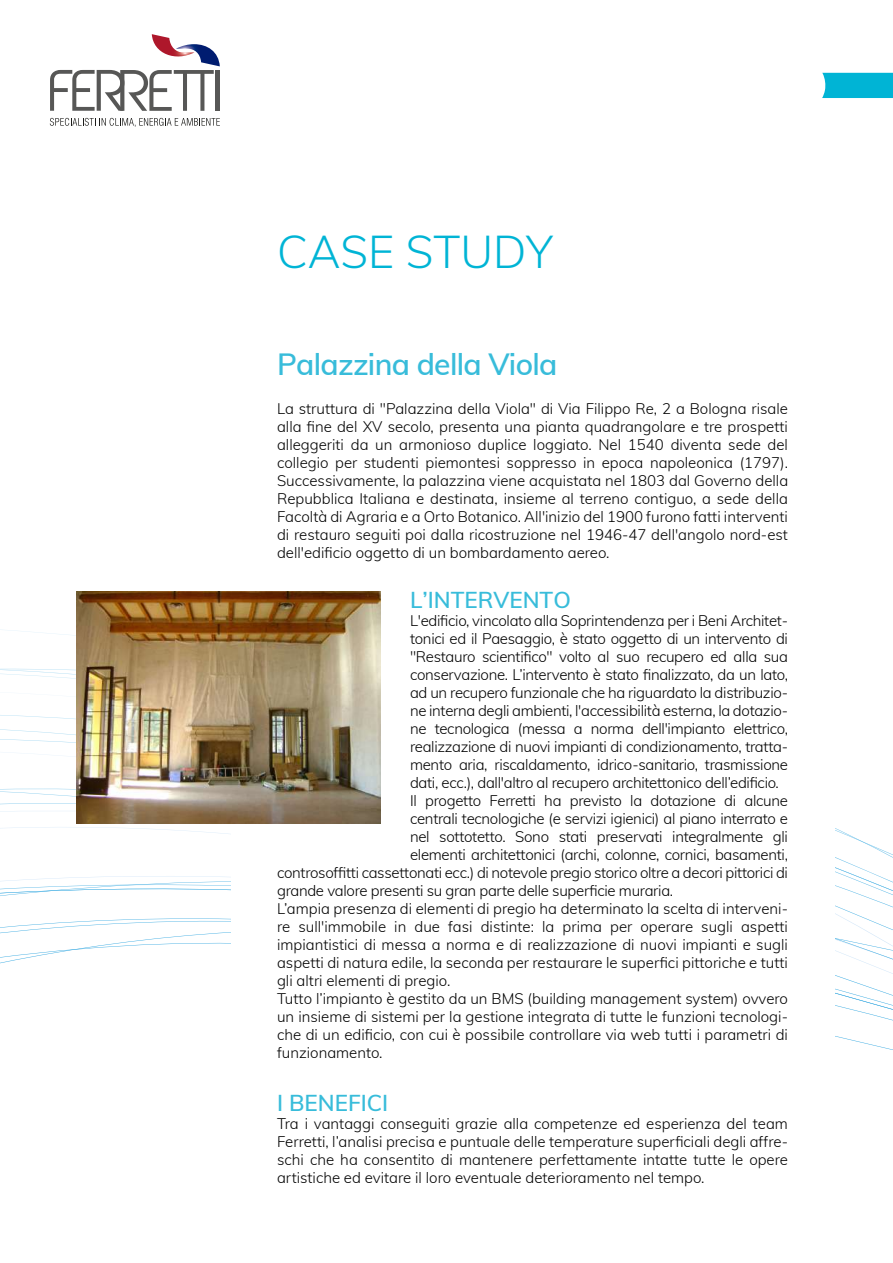
<style>
.page{position:relative;width:893px;height:1263px;background:#fff}
.page>*{position:absolute;margin:0;border:0;box-sizing:border-box;transform-origin:0 0}
.t1{font:300 45px "Muli";color:#00b4d5}
.t2{font:600 30px "Muli";letter-spacing:-.025em;color:#38bcda}
.t3{font:600 22.5px "Muli";color:#38bcda}
.t4{font:300 15px/18px "Muli";letter-spacing:-.02em;color:#000;text-align:justify}
.t5{font:300 15px "Muli";color:#000}
</style>
<div class="page">
<svg style="left:0;top:711px;width:893px;height:339px"></svg>
<svg style="left:0;top:724px;width:231px;height:182px"></svg>
<div style="left:231px;top:290px;width:603px;height:855px;background:#fff"></div>
<div style="left:822px;top:73px;width:71px;height:25px;background:#00b4d5"></div>
<svg style="left:50px;top:34px;width:170px;height:77px"></svg>
<svg style="left:50px;top:118px;width:170px;height:9px"></svg>
<img style="left:77px;top:591px;width:303px;height:232px">
<h1 class="t1" style="left:277px;top:219px;width:278px">CASE STUDY</h1>
<h2 class="t2" style="left:277px;top:342px;width:282px">Palazzina della Viola</h2>
<p class="t4" style="left:277px;top:399px;width:513px">La struttura di "Palazzina della Viola" di Via Filippo Re, 2 a Bologna risale alla fine del XV secolo, presenta una pianta quadrangolare e tre prospetti alleggeriti da un armonioso duplice loggiato. Nel 1540 diventa sede del collegio per studenti piemontesi soppresso in epoca napoleonica (1797).<br>Successivamente, la palazzina viene acquistata nel 1803 dal Governo della Repubblica Italiana e destinata, insieme al terreno contiguo, a sede della Facoltà di Agraria e a Orto Botanico. All'inizio del 1900 furono fatti interventi di restauro seguiti poi dalla ricostruzione nel 1946-47 dell'angolo nord-est dell'edificio oggetto di un bombardamento aereo.</p>
<h3 class="t3" style="left:410px;top:583px;width:162px">L’INTERVENTO</h3>
<p class="t4" style="left:410px;top:611px;width:379px">L'edificio, vincolato alla Soprintendenza per i Beni Architet-</p>
<p class="t4" style="left:410px;top:629px;width:379px">tonici ed il Paesaggio, è stato oggetto di un intervento di</p>
<p class="t4" style="left:410px;top:647px;width:379px">"Restauro scientifico" volto al suo recupero ed alla sua</p>
<p class="t4" style="left:410px;top:665px;width:379px">conservazione. L’intervento è stato finalizzato, da un lato,</p>
<p class="t4" style="left:410px;top:683px;width:379px">ad un recupero funzionale che ha riguardato la distribuzio-</p>
<p class="t4" style="left:410px;top:701px;width:379px">ne interna degli ambienti, l'accessibilità esterna, la dotazio-</p>
<p class="t4" style="left:410px;top:719px;width:379px">ne tecnologica (messa a norma dell'impianto elettrico,</p>
<p class="t4" style="left:410px;top:737px;width:379px">realizzazione di nuovi impianti di condizionamento, tratta-</p>
<p class="t4" style="left:410px;top:755px;width:379px">mento aria, riscaldamento, idrico-sanitario, trasmissione</p>
<p class="t4" style="left:410px;top:773px;width:370px">dati, ecc.), dall'altro al recupero architettonico dell’edificio.</p>
<p class="t4" style="left:410px;top:791px;width:379px">Il progetto Ferretti ha previsto la dotazione di alcune</p>
<p class="t4" style="left:410px;top:809px;width:379px">centrali tecnologiche (e servizi igienici) al piano interrato e</p>
<p class="t4" style="left:410px;top:827px;width:379px">nel sottotetto. Sono stati preservati integralmente gli</p>
<p class="t4" style="left:410px;top:845px;width:379px">elementi architettonici (archi, colonne, cornici, basamenti,</p>
<p class="t4" style="left:277px;top:863px;width:512px">controsoffitti cassettonati ecc.) di notevole pregio storico oltre a decori pittorici di</p>
<p class="t4" style="left:277px;top:881px;width:398px">grande valore presenti su gran parte delle superficie muraria.</p>
<p class="t5" style="left:277px;top:898px;width:512px">L’ampia presenza di elementi di pregio ha determinato la scelta di interveni-</p>
<p class="t5" style="left:277px;top:916px;width:512px">re sull'immobile in due fasi distinte: la prima per operare sugli aspetti</p>
<p class="t5" style="left:277px;top:934px;width:512px">impiantistici di messa a norma e di realizzazione di nuovi impianti e sugli</p>
<p class="t5" style="left:277px;top:952px;width:512px">aspetti di natura edile, la seconda per restaurare le superfici pittoriche e tutti</p>
<p class="t5" style="left:277px;top:970px;width:175px">gli altri elementi di pregio.</p>
<p class="t5" style="left:277px;top:988px;width:512px">Tutto l’impianto è gestito da un BMS (building management system) ovvero</p>
<p class="t5" style="left:277px;top:1006px;width:512px">un insieme di sistemi per la gestione integrata di tutte le funzioni tecnologi-</p>
<p class="t5" style="left:277px;top:1024px;width:512px">che di un edificio, con cui è possibile controllare via web tutti i parametri di</p>
<p class="t5" style="left:277px;top:1042px;width:107px">funzionamento.</p>
<h3 class="t3" style="left:277px;top:1086px;width:113px">I BENEFICI</h3>
<p class="t4" style="left:277px;top:1114px;width:512px">Tra i vantaggi conseguiti grazie alla competenze ed esperienza del team Ferretti, l’analisi precisa e puntuale delle temperature superficiali degli affre&shy;schi che ha consentito di mantenere perfettamente intatte tutte le opere artistiche ed evitare il loro eventuale deterioramento nel tempo.</p>
</div>
